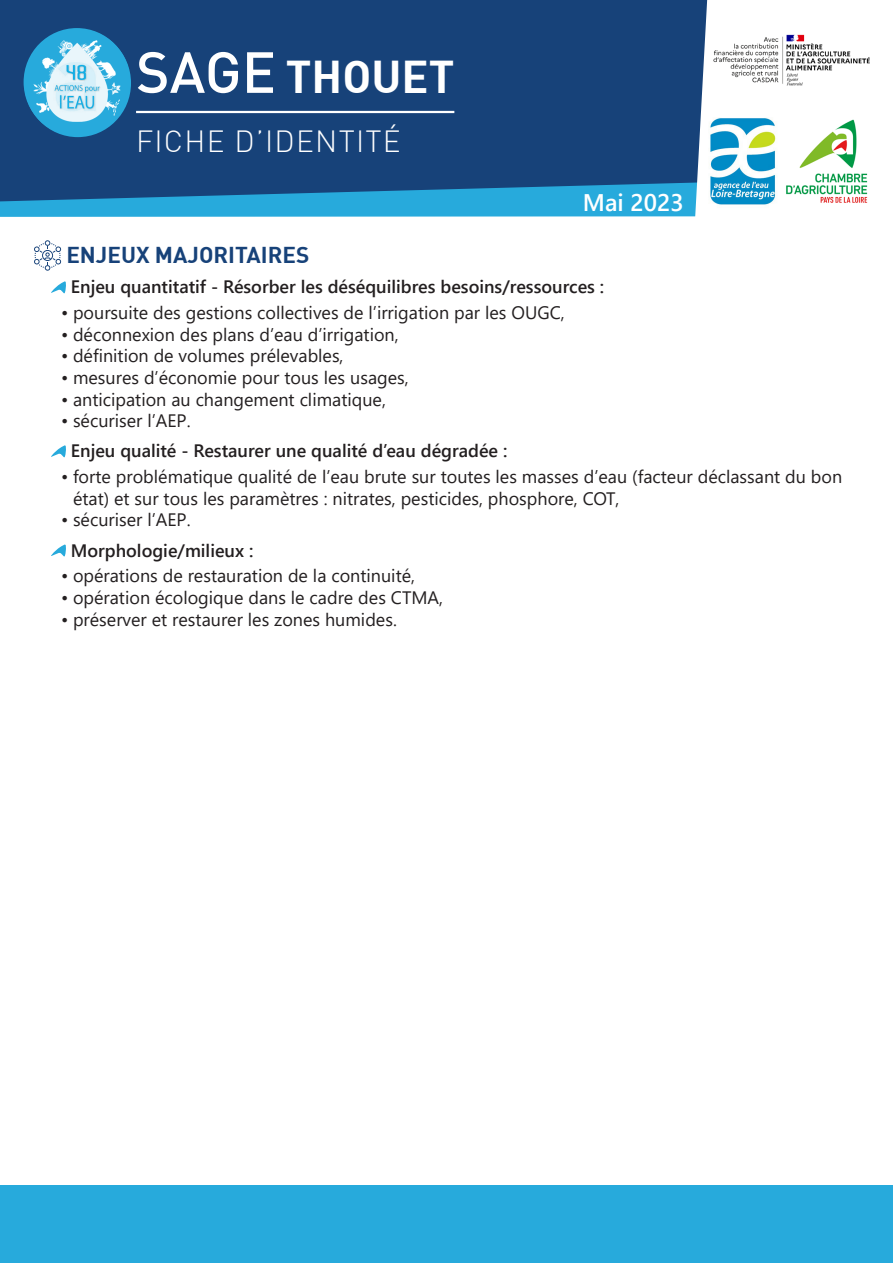
<style>
.page{position:relative;width:893px;height:1263px;background:#fff}
.page>*{position:absolute;margin:0;border:0;box-sizing:border-box;transform-origin:0 0}
.t1{font:700 45px "DIN";color:#fff}
.t2{font:300 30px "DIN";letter-spacing:.04em;color:#fff}
.t3{font:600 24px "Segoe UI";color:#fff}
.t4{font:700 22.5px "DIN";color:#174279}
.t5{font:18px/21.6px "Segoe UI";color:#231f20}
.t6{font:600 18px "Segoe UI";color:#231f20}
.s1{font-weight:500;font-size:57px}
</style>
<div class="page">
<svg style="left:0;top:0;width:708px;height:217px;background:#1c5186"></svg>
<img style="left:786px;top:119px;width:82px;height:84px">
<img style="left:706px;top:118px;width:70px;height:90px">
<img style="left:707px;top:30px;width:163px;height:60px">
<div style="left:0;top:1185px;width:893px;height:78px;background:#27aadc"></div>
<div style="left:24px;top:28px;width:106px;height:108px;background:#27aadc;border-radius:50%"></div>
<img style="left:33px;top:40px;width:87px;height:82px">
<svg style="left:34px;top:240px;width:27px;height:31px"></svg>
<svg style="left:51px;top:281px;width:15px;height:13px"></svg>
<svg style="left:51px;top:445px;width:15px;height:13px"></svg>
<svg style="left:51px;top:544px;width:15px;height:13px"></svg>
<h1 class="t1" style="left:136px;top:47px;width:320px"><span class="s1">SAGE</span> THOUET</h1>
<h2 class="t2" style="left:136px;top:123px;width:266px">FICHE D’IDENTITÉ</h2>
<h3 class="t3" style="left:583px;top:180px;width:102px">Mai 2023</h3>
<p class="t4" style="left:66px;top:240px;width:245px">ENJEUX MAJORITAIRES</p>
<p class="t6" style="left:71px;top:270px;width:535px">Enjeu quantitatif - Résorber les déséquilibres besoins/ressources :</p>
<p class="t5" style="left:61px;top:300px;width:505px">• poursuite des gestions collectives de l’irrigation par les OUGC,</p>
<p class="t5" style="left:61px;top:322px;width:339px">• déconnexion des plans d’eau d’irrigation,</p>
<p class="t5" style="left:61px;top:344px;width:284px">• définition de volumes prélevables,</p>
<p class="t5" style="left:61px;top:365px;width:349px">• mesures d’économie pour tous les usages,</p>
<p class="t5" style="left:61px;top:387px;width:326px">• anticipation au changement climatique,</p>
<p class="t5" style="left:61px;top:408px;width:131px">• sécuriser l’AEP.</p>
<p class="t6" style="left:71px;top:434px;width:438px">Enjeu qualité - Restaurer une qualité d’eau dégradée :</p>
<p class="t5" style="left:73px;top:464px;width:771px;text-indent:-12px">• forte problématique qualité de l’eau brute sur toutes les masses d’eau (facteur déclassant du bon état) et sur tous les paramètres : nitrates, pesticides, phosphore, COT,</p>
<p class="t5" style="left:61px;top:508px;width:131px">• sécuriser l’AEP.</p>
<p class="t6" style="left:71px;top:533px;width:184px">Morphologie/milieux :</p>
<p class="t5" style="left:61px;top:563px;width:356px">• opérations de restauration de la continuité,</p>
<p class="t5" style="left:61px;top:585px;width:384px">• opération écologique dans le cadre des CTMA,</p>
<p class="t5" style="left:61px;top:607px;width:337px">• préserver et restaurer les zones humides.</p>
</div>
